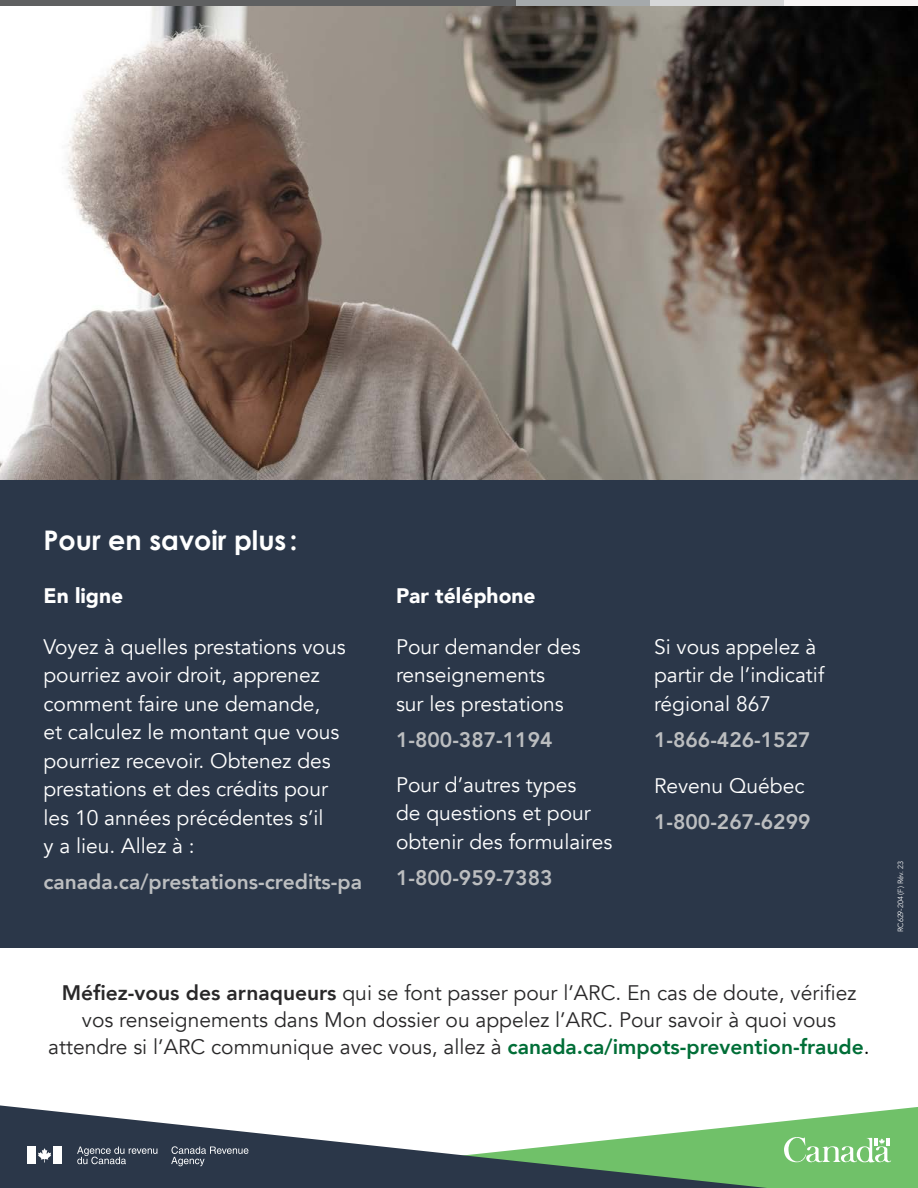
<style>
.page{position:relative;width:918px;height:1188px;background:#fff}
.page>*{position:absolute;margin:0;border:0;box-sizing:border-box;transform-origin:0 0}
.t1{font:700 27px "Century Gothic";color:#fff}
.t2{font:21px/28.5px "Avenir";color:#fff}
.t3{font:21px/27px "Avenir";color:#292829;text-align:center}
.t4{font:800 21px "Avenir";color:#bcbec0}
.t5{font:900 21px "Avenir";color:#fff}
.t6{font:300 7.5px "Avenir";color:#fff}
.s1{font-weight:800}
.s2{font-weight:800;color:#006e37}
.s3{color:#000}
</style>
<div class="page">
<div style="left:892px;top:1107px;width:26px;height:81px;background:#70c169"></div>
<svg style="left:0;top:1105px;width:892px;height:83px"></svg>
<div style="left:27px;top:1147px;width:8px;height:17px;background:#fff"></div>
<svg style="left:38px;top:1148px;width:13px;height:14px"></svg>
<div style="left:54px;top:1147px;width:8px;height:17px;background:#fff"></div>
<svg style="left:77px;top:1147px;width:80px;height:17px"></svg>
<svg style="left:171px;top:1146px;width:77px;height:20px;background:#4d5766"></svg>
<svg style="left:784px;top:1132px;width:107px;height:35px;background:#8ccd86"></svg>
<div style="left:784px;top:0;width:134px;height:7px;background:#f7f5f5"></div>
<div style="left:650px;top:0;width:134px;height:7px;background:#d6d7d8"></div>
<div style="left:515px;top:0;width:134px;height:7px;background:#a5a9ab"></div>
<div style="left:375px;top:0;width:140px;height:7px;background:#5f6061"></div>
<div style="left:0;top:0;width:381px;height:7px;background:#5f6061"></div>
<img style="left:0;top:7px;width:918px;height:473px">
<div style="left:0;top:480px;width:918px;height:468px;background:#2b3749"></div>
<p class="t1" style="left:44px;top:519px;width:255px">Pour en savoir plus :</p>
<p class="t5" style="left:44px;top:577px;width:81px">En ligne</p>
<p class="t2" style="left:44px;top:633px;width:304px">Voyez à quelles prestations vous pourriez avoir droit, apprenez comment faire une demande,<br>et calculez le montant que vous pourriez recevoir. Obtenez des prestations et des crédits pour les 10 années précédentes s’il<br>y a lieu. Allez à :</p>
<p class="t4" style="left:44px;top:865px;width:320px">canada.ca/prestations-credits-pa</p>
<p class="t5" style="left:396px;top:577px;width:141px">Par téléphone</p>
<p class="t2" style="left:396px;top:633px;width:186px">Pour demander des renseignements<br>sur les prestations</p>
<p class="t4" style="left:396px;top:723px;width:158px">1-800-387-1194</p>
<p class="t2" style="left:396px;top:770px;width:218px">Pour d’autres types<br>de questions et pour obtenir des formulaires</p>
<p class="t4" style="left:396px;top:861px;width:158px">1-800-959-7383</p>
<p class="t2" style="left:654px;top:632px;width:172px">Si vous appelez à partir de l’indicatif régional 867</p>
<p class="t4" style="left:654px;top:723px;width:158px">1-866-426-1527</p>
<p class="t2" style="left:654px;top:772px;width:152px">Revenu Québec</p>
<p class="t4" style="left:654px;top:805px;width:158px">1-800-267-6299</p>
<p class="t3" style="left:48px;top:980px;width:823px"><span class="s1">Méfiez-vous des arnaqueurs</span> qui se font passer pour l’ARC. En cas de doute, vérifiez vos renseignements dans Mon dossier ou appelez l’ARC. Pour savoir à quoi vous attendre si l’ARC communique avec vous, allez à <span class="s2">canada.ca/impots-prevention-fraude</span><span class="s3">.</span></p>
<p class="t6" style="left:896px;top:932px;width:72px;rotate:-90deg">RC629-204 (F) Rév. 23</p>
</div>
